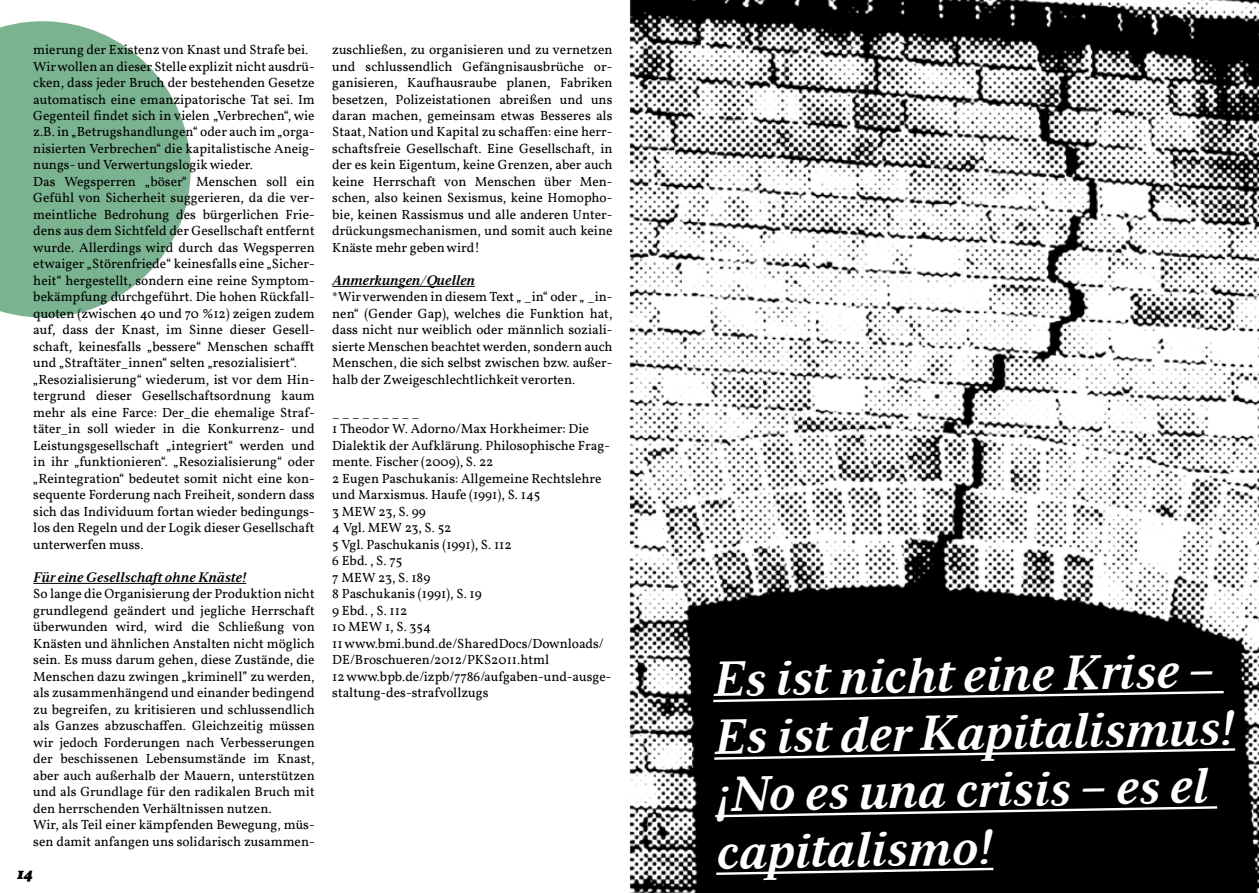
<style>
.page{position:relative;width:1259px;height:893px;background:#fff}
.page>*{position:absolute;margin:0;border:0;box-sizing:border-box;transform-origin:0 0}
.t1{font:italic 700 48px/57.6px "Serif 6 Beta";color:#fff}
.t2{font:italic 700 16.5px "Vollkorn";color:#000}
.t3{font:13.5px/16.5px "Vollkorn";color:#000}
.t4{font:italic 700 13.5px "Serif 6 Beta";color:#000}
</style>
<div class="page">
<svg style="left:0;top:21px;width:191px;height:296px;fill:#7ab390"></svg>
<img style="left:629px;top:0;width:630px;height:893px">
<hr style="left:33px;top:583px;width:213px;height:1px;background:#000">
<hr style="left:332px;top:286px;width:143px;height:1px;background:#000">
<svg style="left:711px;top:690px;width:515px;height:13px;background:#2e2e2e"></svg>
<svg style="left:712px;top:747px;width:525px;height:14px;background:#2b2b2b"></svg>
<svg style="left:713px;top:805px;width:506px;height:14px;background:#2b2b2b"></svg>
<svg style="left:714px;top:866px;width:282px;height:10px;background:#3c3c3c"></svg>
<p class="t3" style="left:33px;top:41px;width:283px">mierung der Existenz von Knast und Strafe bei.<br>Wir wollen an dieser Stelle explizit nicht ausdrü&shy;cken, dass jeder Bruch der bestehenden Gesetze automatisch eine emanzipatorische Tat sei. Im Gegenteil findet sich in vielen „Verbrechen“, wie z.B. in „Betrugshandlungen“ oder auch im „orga&shy;nisierten Verbrechen“ die kapitalistische Aneig&shy;nungs- und Verwertungslogik wieder.<br>Das Wegsperren „böser“ Menschen soll ein Gefühl von Sicherheit suggerieren, da die ver&shy;meintliche Bedrohung des bürgerlichen Frie&shy;dens aus dem Sichtfeld der Gesellschaft entfernt wurde. Allerdings wird durch das Wegsperren etwaiger „Störenfriede“ keinesfalls eine „Sicher&shy;heit“ hergestellt, sondern eine reine Symptom&shy;bekämpfung durchgeführt. Die hohen Rückfall&shy;quoten (zwischen 40 und 70 %12) zeigen zudem auf, dass der Knast, im Sinne dieser Gesell&shy;schaft, keinesfalls „bessere“ Menschen schafft und „Straftäter_innen“ selten „resozialisiert“. „Resozialisierung“ wiederum, ist vor dem Hin&shy;tergrund dieser Gesellschaftsordnung kaum mehr als eine Farce: Der_die ehemalige Straf&shy;täter_in soll wieder in die Konkurrenz- und Leistungsgesellschaft „integriert“ werden und in ihr „funktionieren“. „Resozialisierung“ oder „Reintegration“ bedeutet somit nicht eine kon&shy;sequente Forderung nach Freiheit, sondern dass sich das Individuum fortan wieder bedingungs&shy;los den Regeln und der Logik dieser Gesellschaft unterwerfen muss.</p>
<p class="t4" style="left:33px;top:569px;width:214px">Für eine Gesellschaft ohne Knäste!</p>
<p class="t3" style="left:33px;top:586px;width:283px">So lange die Organisierung der Produktion nicht grundlegend geändert und jegliche Herrschaft überwunden wird, wird die Schließung von Knästen und ähnlichen Anstalten nicht möglich sein. Es muss darum gehen, diese Zustände, die Menschen dazu zwingen „kriminell” zu werden, als zusammenhängend und einander bedingend zu begreifen, zu kritisieren und schlussendlich als Ganzes abzuschaffen. Gleichzeitig müssen wir jedoch Forderungen nach Verbesserungen der beschissenen Lebensumstände im Knast, aber auch außerhalb der Mauern, unterstützen und als Grundlage für den radikalen Bruch mit den herrschenden Verhältnissen nutzen.<br>Wir, als Teil einer kämpfenden Bewegung, müs&shy;sen damit anfangen uns solidarisch zusammen-</p>
<p class="t2" style="left:17px;top:863px;width:18px">14</p>
<p class="t3" style="left:332px;top:41px;width:282px;text-align:justify">zuschließen, zu organisieren und zu vernetzen und schlussendlich Gefängnisausbrüche or&shy;ganisieren, Kaufhausraube planen, Fabriken besetzen, Polizeistationen abreißen und uns daran machen, gemeinsam etwas Besseres als Staat, Nation und Kapital zu schaffen: eine herr&shy;schaftsfreie Gesellschaft. Eine Gesellschaft, in der es kein Eigentum, keine Grenzen, aber auch keine Herrschaft von Menschen über Men&shy;schen, also keinen Sexismus, keine Homopho&shy;bie, keinen Rassismus und alle anderen Unter&shy;drückungsmechanismen, und somit auch keine Knäste mehr geben wird!</p>
<p class="t4" style="left:332px;top:272px;width:144px">Anmerkungen/Quellen</p>
<p class="t3" style="left:332px;top:289px;width:282px;text-align:justify">*Wir verwenden in diesem Text „ _in“ oder „ _in&shy;nen“ (Gender Gap), welches die Funktion hat, dass nicht nur weiblich oder männlich soziali&shy;sierte Menschen beachtet werden, sondern auch Menschen, die sich selbst zwischen bzw. außer&shy;halb der Zweigeschlechtlichkeit verorten.</p>
<p class="t3" style="left:332px;top:404px;width:281px">_________<br>1 Theodor W. Adorno/Max Horkheimer: Die<br>Dialektik der Aufklärung. Philosophische Frag&shy;mente. Fischer (2009), S. 22<br>2 Eugen Paschukanis: Allgemeine Rechtslehre und Marxismus. Haufe (1991), S. 145<br>3 MEW 23, S. 99<br>4 Vgl. MEW 23, S. 52<br>5 Vgl. Paschukanis (1991), S. 112<br>6 Ebd. , S. 75<br>7 MEW 23, S. 189<br>8 Paschukanis (1991), S. 19<br>9 Ebd. , S. 112<br>10 MEW 1, S. 354<br>11 www.bmi.bund.de/SharedDocs/Downloads/<br>DE/Broschueren/2012/PKS2011.html<br>12 www.bpb.de/izpb/7786/aufgaben-und-ausge&shy;staltung-des-strafvollzugs</p>
<h1 class="t1" style="left:712px;top:651px;width:522px;rotate:-1deg">Es ist nicht eine Krise –<br>Es ist der Kapitalismus! ¡No es una crisis – es el capitalismo!</h1>
</div>
